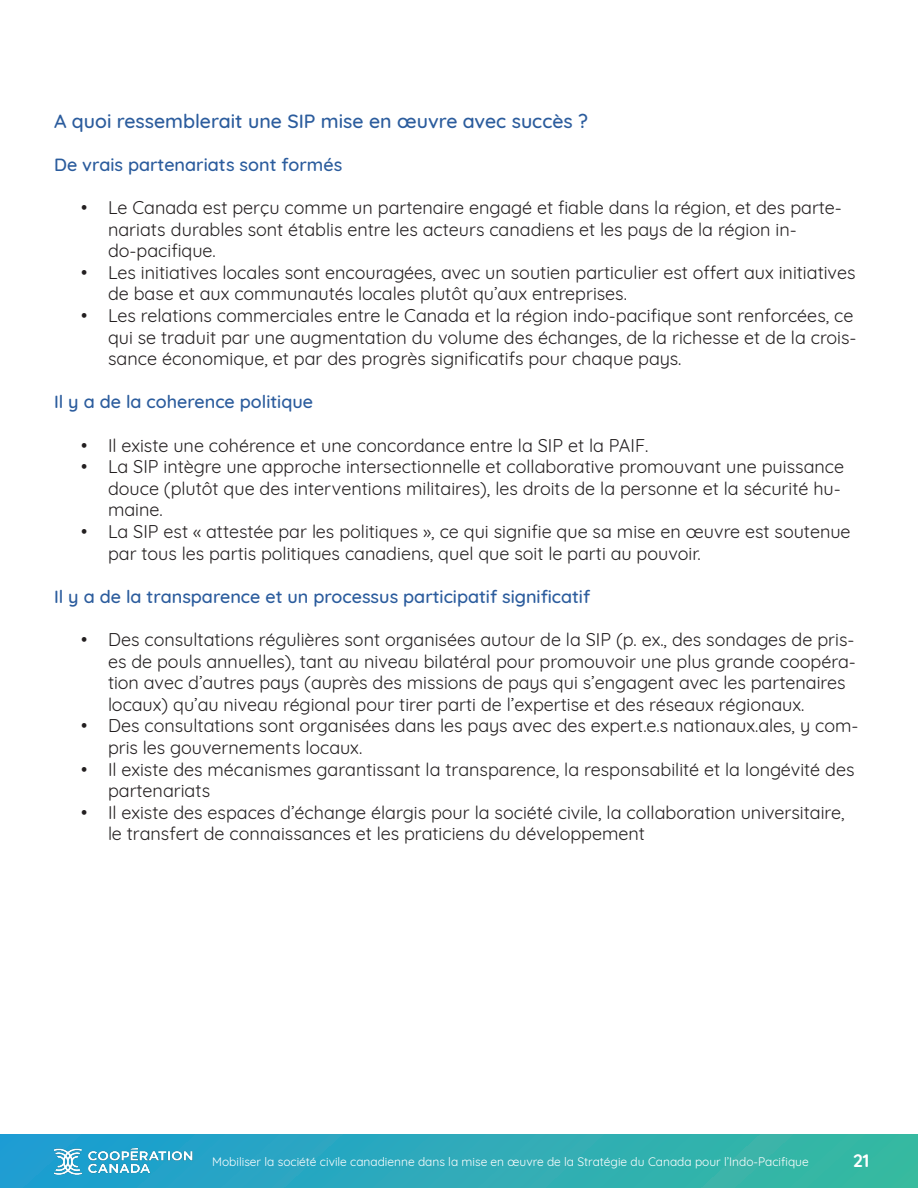
<style>
.page{position:relative;width:918px;height:1188px;background:#fff}
.page>*{position:absolute;margin:0;border:0;box-sizing:border-box;transform-origin:0 0}
.t1{font:500 19.5px "Quicksand";color:#2b5c9d}
.t2{font:18px/21.6px "Quicksand";color:#231f20}
.t3{font:500 18px "Quicksand";color:#2b5c9d}
.t4{font:700 18px "Quicksand";color:#fff}
.t5{font:12px "Quicksand";color:#fff}
</style>
<div class="page">
<div style="left:0;top:1134px;width:918px;height:54px;background:linear-gradient(to right,#1f9dd2,#3ab9a0)"></div>
<img style="left:54px;top:1134px;width:141px;height:47px">
<p class="t1" style="left:54px;top:105px;width:536px">A quoi ressemblerait une SIP mise en œuvre avec succès ?</p>
<p class="t3" style="left:54px;top:150px;width:290px">De vrais partenariats sont formés</p>
<p class="t2" style="left:108px;top:195px;width:735px;text-indent:-27px">• Le Canada est perçu comme un partenaire engagé et fiable dans la région, et des parte&shy;nariats durables sont établis entre les acteurs canadiens et les pays de la région in&shy;do-pacifique.</p>
<p class="t2" style="left:108px;top:260px;width:749px;text-indent:-27px">• Les initiatives locales sont encouragées, avec un soutien particulier est offert aux initiatives de base et aux communautés locales plutôt qu’aux entreprises.</p>
<p class="t2" style="left:108px;top:303px;width:750px;text-indent:-27px">• Les relations commerciales entre le Canada et la région indo-pacifique sont renforcées, ce qui se traduit par une augmentation du volume des échanges, de la richesse et de la crois&shy;sance économique, et par des progrès significatifs pour chaque pays.</p>
<p class="t3" style="left:54px;top:387px;width:261px">Il y a de la coherence politique</p>
<p class="t2" style="left:81px;top:432px;width:569px">• Il existe une cohérence et une concordance entre la SIP et la PAIF.</p>
<p class="t2" style="left:108px;top:454px;width:738px;text-indent:-27px">• La SIP intègre une approche intersectionnelle et collaborative promouvant une puissance douce (plutôt que des interventions militaires), les droits de la personne et la sécurité hu&shy;maine.</p>
<p class="t2" style="left:108px;top:519px;width:744px;text-indent:-27px">• La SIP est « attestée par les politiques », ce qui signifie que sa mise en œuvre est soutenue par tous les partis politiques canadiens, quel que soit le parti au pouvoir.</p>
<p class="t3" style="left:54px;top:582px;width:538px">Il y a de la transparence et un processus participatif significatif</p>
<p class="t2" style="left:108px;top:627px;width:749px;text-indent:-27px">• Des consultations régulières sont organisées autour de la SIP (p. ex., des sondages de pris&shy;es de pouls annuelles), tant au niveau bilatéral pour promouvoir une plus grande coopéra&shy;tion avec d’autres pays (auprès des missions de pays qui s’engagent avec les partenaires locaux) qu’au niveau régional pour tirer parti de l’expertise et des réseaux régionaux.</p>
<p class="t2" style="left:108px;top:713px;width:752px;text-indent:-27px">• Des consultations sont organisées dans les pays avec des expert.e.s nationaux.ales, y com&shy;pris les gouvernements locaux.</p>
<p class="t2" style="left:108px;top:756px;width:748px;text-indent:-27px">• Il existe des mécanismes garantissant la transparence, la responsabilité et la longévité des partenariats</p>
<p class="t2" style="left:108px;top:800px;width:738px;text-indent:-27px">• Il existe des espaces d’échange élargis pour la société civile, la collaboration universitaire, le transfert de connaissances et les praticiens du développement</p>
<p class="t5" style="left:212px;top:1153px;width:598px">Mobiliser la société civile canadienne dans la mise en œuvre de la Stratégie du Canada pour l’Indo-Pacifique</p>
<p class="t4" style="left:853px;top:1145px;width:18px">21</p>
</div>
